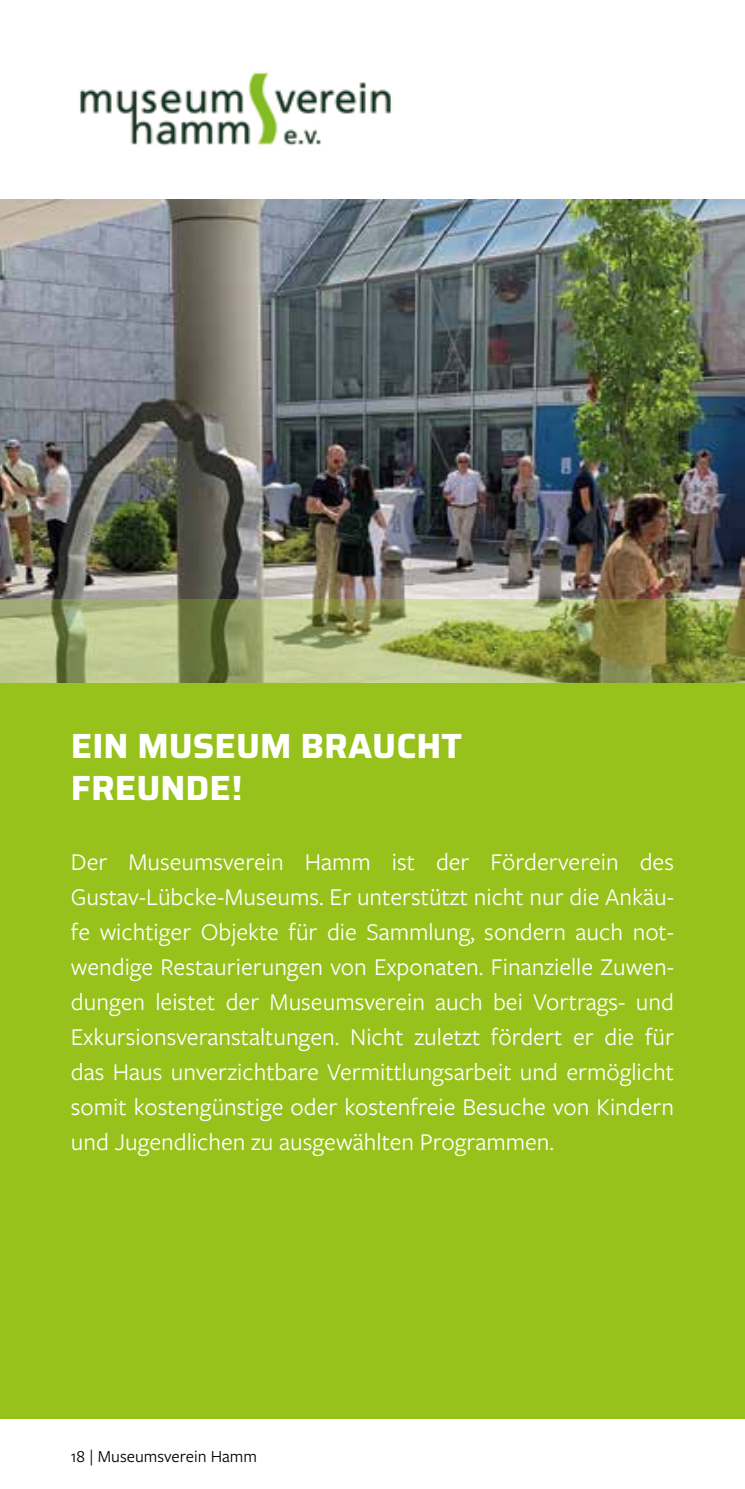
<style>
.page{position:relative;width:745px;height:1489px;background:#fff}
.page>*{position:absolute;margin:0;border:0;box-sizing:border-box;transform-origin:0 0}
.t1{font:700 35px/42px "Saira";color:#fff}
.t2{font:25px/35px "Freight Sans Pro";color:#fff;text-align:justify}
.t3{font:17.5px "Freight Sans Pro";color:#000}
</style>
<div class="page">
<img style="left:0;top:200px;width:744px;height:399px">
<div style="left:0;top:683px;width:744px;height:734px;background:#96c21b"></div>
<img style="left:80px;top:71px;width:311px;height:75px">
<svg style="left:0;top:599px;width:744px;height:84px"></svg>
<h1 class="t1" style="left:71px;top:724px;width:392px">EIN MUSEUM BRAUCHT<br>FREUNDE!</h1>
<p class="t2" style="left:71px;top:843px;width:604px">Der Museumsverein Hamm ist der Förderverein des Gustav-Lübcke-Museums. Er unterstützt nicht nur die Ankäu&shy;fe wichtiger Objekte für die Sammlung, sondern auch not&shy;wendige Restaurierungen von Exponaten. Finanzielle Zuwen&shy;dungen leistet der Museumsverein auch bei Vortrags- und Exkursionsveranstaltungen. Nicht zuletzt fördert er die für das Haus unverzichtbare Vermittlungsarbeit und ermöglicht somit kostengünstige oder kostenfreie Besuche von Kindern und Jugendlichen zu ausgewählten Programmen.</p>
<p class="t3" style="left:71px;top:1444px;width:187px">18 | Museumsverein Hamm</p>
</div>
